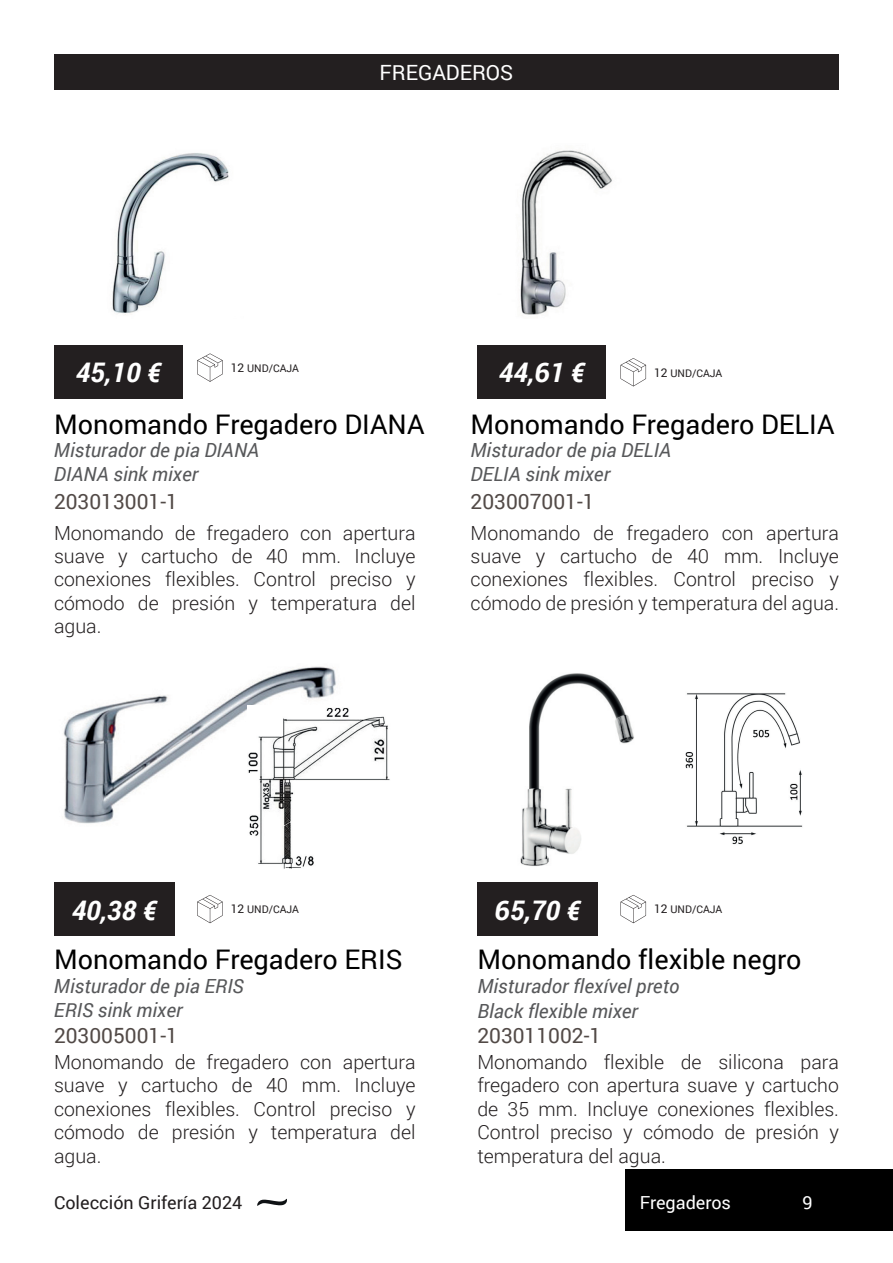
<style>
.page{position:relative;width:893px;height:1263px;background:#fff}
.page>*{position:absolute;margin:0;border:0;box-sizing:border-box;transform-origin:0 0}
.t1{font:27px "Roboto";color:#000}
.t2{font:italic 700 27px "Roboto";color:#fff}
.t3{font:21px "Roboto";color:#524a47}
.t4{font:21px "Roboto";color:#fff}
.t5{font:300 19.5px/23.4px "Roboto";color:#231f20;text-align:justify}
.t6{font:italic 19.5px/25px "Roboto";color:#57585a}
.t7{font:18px "Roboto";color:#231f20}
.t8{font:18px "Roboto";letter-spacing:-.01em;color:#fff}
.t9{font:10.5px "Roboto";color:#231f20}
.s1{font-size:12px}
</style>
<div class="page">
<div style="left:625px;top:1169px;width:268px;height:62px;background:#000"></div>
<div style="left:54px;top:54px;width:785px;height:35px;background:#231f20"></div>
<svg style="left:257px;top:1199px;width:30px;height:7px"></svg>
<div style="left:54px;top:882px;width:120px;height:54px;background:#231f20"></div>
<div style="left:477px;top:882px;width:121px;height:54px;background:#231f20"></div>
<svg style="left:197px;top:895px;width:26px;height:28px"></svg>
<svg style="left:620px;top:895px;width:26px;height:28px"></svg>
<svg style="left:197px;top:353px;width:26px;height:29px"></svg>
<svg style="left:620px;top:358px;width:26px;height:28px"></svg>
<div style="left:477px;top:346px;width:129px;height:53px;background:#231f20"></div>
<div style="left:54px;top:346px;width:129px;height:53px;background:#231f20"></div>
<img style="left:112px;top:153px;width:117px;height:162px">
<img style="left:520px;top:150px;width:92px;height:165px">
<img style="left:63px;top:666px;width:273px;height:158px">
<img style="left:520px;top:673px;width:114px;height:193px">
<img style="left:685px;top:693px;width:118px;height:152px">
<img style="left:248px;top:705px;width:142px;height:164px">
<p class="t4" style="left:380px;top:57px;width:135px">FReGadeROs</p>
<h1 class="t2" style="left:76px;top:354px;width:86px">45,10 €</h1>
<h1 class="t2" style="left:499px;top:354px;width:87px">44,61 €</h1>
<p class="t9" style="left:654px;top:365px;width:70px"><span class="s1">12</span> Und/caJa</p>
<p class="t9" style="left:231px;top:361px;width:70px"><span class="s1">12</span> Und/caJa</p>
<h1 class="t1" style="left:54px;top:406px;width:372px">Monomando Fregadero diana</h1>
<h1 class="t1" style="left:471px;top:406px;width:365px">Monomando Fregadero delia</h1>
<p class="t6" style="left:54px;top:437px;width:207px">Misturador de pia DIANA</p>
<p class="t6" style="left:471px;top:437px;width:202px">Misturador de pia DELIA</p>
<p class="t6" style="left:54px;top:461px;width:146px">DIANA sink mixer</p>
<p class="t6" style="left:471px;top:461px;width:141px">DELIA sink mixer</p>
<p class="t3" style="left:54px;top:486px;width:125px">203013001-1</p>
<p class="t5" style="left:54px;top:520px;width:363px">Monomando de fregadero con apertura suave y cartucho de 40 mm. Incluye conexiones flexibles. Control preciso y cómodo de presión y temperatura del agua.</p>
<p class="t3" style="left:471px;top:486px;width:125px">203007001-1</p>
<p class="t5" style="left:471px;top:520px;width:370px">Monomando de fregadero con apertura suave y cartucho de 40 mm. Incluye conexiones flexibles. Control preciso y cómodo de presión y temperatura del agua.</p>
<h1 class="t2" style="left:72px;top:891px;width:86px">40,38 €</h1>
<h1 class="t2" style="left:495px;top:891px;width:87px">65,70 €</h1>
<p class="t9" style="left:231px;top:902px;width:70px"><span class="s1">12</span> Und/caJa</p>
<p class="t9" style="left:654px;top:902px;width:70px"><span class="s1">12</span> Und/caJa</p>
<h1 class="t1" style="left:54px;top:940px;width:350px">Monomando Fregadero eRis</h1>
<h1 class="t1" style="left:477px;top:940px;width:326px">Monomando flexible negro</h1>
<p class="t6" style="left:54px;top:973px;width:191px;line-height:24px">Misturador de pia ERIS<br>ERIS sink mixer</p>
<p class="t6" style="left:477px;top:972px;width:204px">Misturador flexível preto<br>Black flexible mixer</p>
<p class="t3" style="left:54px;top:1021px;width:125px">203005001-1</p>
<p class="t3" style="left:477px;top:1021px;width:125px">203011002-1</p>
<p class="t5" style="left:54px;top:1050px;width:363px">Monomando de fregadero con apertura suave y cartucho de 40 mm. Incluye conexiones flexibles. Control preciso y cómodo de presión y temperatura del agua.</p>
<p class="t5" style="left:477px;top:1050px;width:363px">Monomando flexible de silicona para fregadero con apertura suave y cartucho de 35 mm. Incluye conexiones flexibles.<br>Control preciso y cómodo de presión y temperatura del agua.</p>
<p class="t7" style="left:54px;top:1190px;width:190px">colección Grifería 2024</p>
<p class="t8" style="left:640px;top:1190px;width:93px">Fregaderos</p>
<p class="t8" style="left:803px;top:1190px;width:12px">9</p>
</div>
